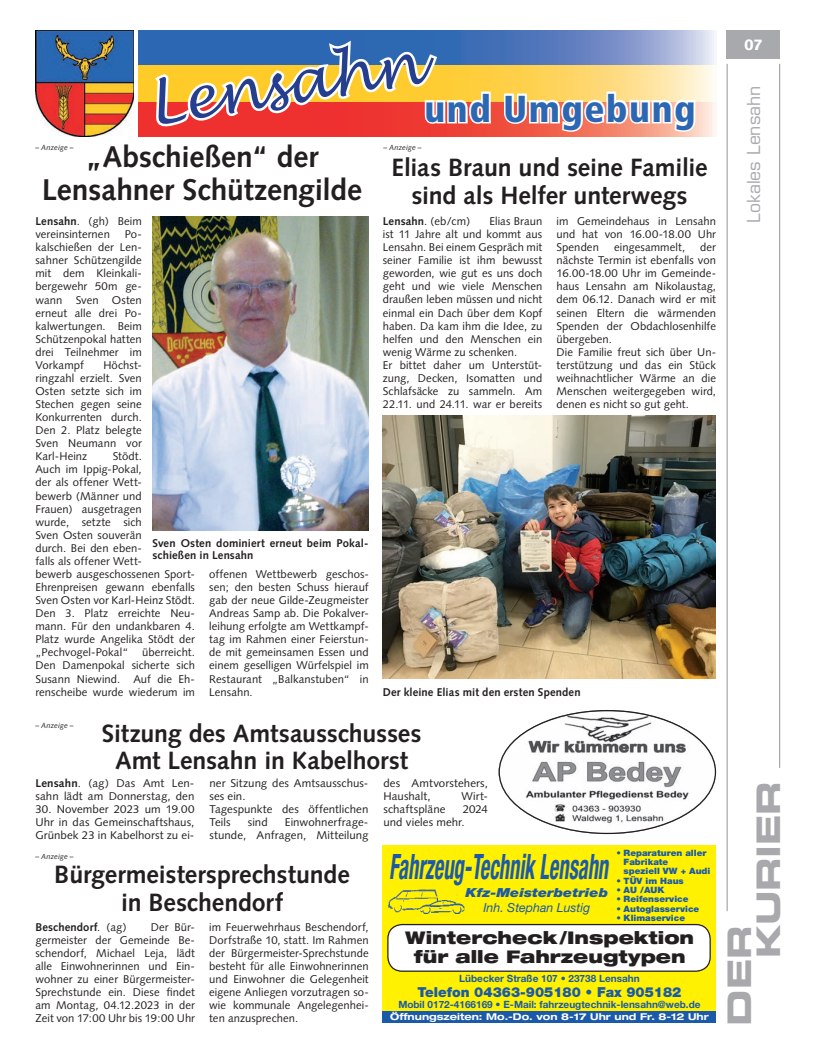
<style>
.page{position:relative;width:819px;height:1053px;background:#fff}
.page>*{position:absolute;margin:0;border:0;box-sizing:border-box;transform-origin:0 0}
.t1{font:italic 57.5px "Lucida Handwriting";color:#253f8e}
.t2{font:900 condensed 37.5px "Frutiger LT Std";letter-spacing:.04em;color:#2b67b2}
.t3{font:italic 700 condensed 35px "Helvetica Neue";color:#1b5aa8;scale:.59 1}
.t4{font:32.5px/28.9px "Eurostile LT Std Bold Ex 2";letter-spacing:-.01em;color:#a8a9ad}
.t5{font:700 30px/32.5px "Syntax LT Std";letter-spacing:-.005em;color:#231f20;text-align:center}
.t6{font:700 25px/27.5px "Syntax LT Std";letter-spacing:-.005em;color:#231f20;text-align:center}
.t7{font:900 expanded 17.5px/18.8px "Helvetica Neue";color:#231f20;text-align:center}
.t8{font:17.5px "Eurostile LT Std";letter-spacing:-.005em;color:#a8a9ad}
.t9{font:900 15px "Syntax LT Std";color:#fff}
.t10{font:900 13.75px "Helvetica Neue";color:#1b5aa8}
.t11{font:italic 900 12.5px/15px "Helvetica Neue";color:#1b5aa8;text-align:center;scale:1.17 1}
.t12{font:11.25px/13px "Syntax";letter-spacing:.005em;color:#231f20}
.t13{font:700 11.25px/12.5px "Syntax LT Std";letter-spacing:.01em;color:#231f20}
.t14{font:700 11.25px "Syntax";letter-spacing:.01em;color:#231f20}
.t15{font:700 10px "Helvetica Neue";color:#1b5aa8}
.t16{font:700 expanded 9.38px "Helvetica Neue";color:#fff}
.t17{font:900 8.75px/9.4px "Helvetica Neue";color:#1b5aa8;scale:1.04 1}
.t18{font:italic 7.5px "Syntax LT Std";letter-spacing:.015em;color:#231f20}
.s1{font-weight:700}
.s2{font-weight:400}
</style>
<div class="page">
<hr style="left:726px;top:64px;width:1px;height:847px;background:#939598">
<hr style="left:779px;top:64px;width:1px;height:703px;background:#939598">
<div style="left:726px;top:30px;width:54px;height:29px;background:#a8a9ad"></div>
<img style="left:500px;top:710px;width:216px;height:124px">
<div style="left:383px;top:845px;width:333px;height:177px;background:#fff101"></div>
<div style="left:383px;top:1010px;width:333px;height:12px;background:#1b5aa8"></div>
<img style="left:388px;top:889px;width:77px;height:24px">
<div style="left:388px;top:924px;width:322px;height:47px;background:#fff;border-radius:14px"></div>
<div style="left:387px;top:923px;width:323px;height:48px;border:1px solid #231f20;border-radius:14px"></div>
<img style="left:35px;top:30px;width:99px;height:106px">
<svg style="left:138px;top:101px;width:578px;height:35px;background:#f58c7e"></svg>
<svg style="left:138px;top:30px;width:576px;height:36px;background:#6d8cc3"></svg>
<svg style="left:138px;top:66px;width:576px;height:35px;background:#fedc7e"></svg>
<svg style="left:502px;top:90px;width:195px;height:44px"></svg>
<svg style="left:150px;top:36px;width:343px;height:100px"></svg>
<img style="left:383px;top:416px;width:332px;height:262px">
<img style="left:152px;top:216px;width:217px;height:314px">
<p class="t1" style="left:142px;top:71px;width:276px;rotate:-9deg">Lensahn</p>
<p class="t2" style="left:424px;top:86px;width:272px">und Umgebung</p>
<p class="t5" style="left:42px;top:141px;width:321px">„Abschießen“ der<br>Lensahner Schützengilde</p>
<p class="t18" style="left:35px;top:143px;width:40px">– Anzeige –</p>
<p class="t12" style="left:35px;top:215px;width:108px"><span class="s1">Lensahn</span>. (gh) Beim vereinsinternen</p>
<p class="t12" style="left:35px;top:228px;width:108px;text-align:justify;text-indent:89px">Po&shy;kalschießen der Len&shy;sahner Schützengilde mit dem Kleinkali&shy;bergewehr 50m ge&shy;wann Sven Osten erneut alle drei Po&shy;kalwertungen. Beim Schützenpokal hatten drei Teilnehmer im Vorkampf</p>
<p class="t12" style="left:35px;top:358px;width:108px;text-align:justify;text-indent:68px">Höchst&shy;ringzahl erzielt. Sven Osten setzte sich im Stechen gegen seine Konkurrenten durch.<br>Den 2. Platz belegte Sven Neumann vor Karl-Heinz</p>
<p class="t12" style="left:35px;top:450px;width:161px;text-indent:77px">Stödt.<br>Auch im Ippig-Pokal,<br>der als offener Wett-<br>bewerb (Männer und<br>Frauen) ausgetragen<br>wurde, setzte sich<br>Sven Osten souverän<br>durch. Bei den eben-<br>falls als offener Wett-<br>bewerb ausgeschossenen Sport-<br>Ehrenpreisen gewann ebenfalls<br>Sven Osten vor Karl-Heinz Stödt.<br>Den 3. Platz erreichte Neu&shy;mann. Für den undankbaren 4.<br>Platz wurde Angelika Stödt der „Pechvogel-Pokal“ überreicht.<br>Den Damenpokal sicherte sich<br>Susann Niewind. Auf die Eh&shy;renscheibe wurde wiederum im</p>
<p class="t13" style="left:152px;top:536px;width:217px">Sven Osten dominiert erneut beim Pokal&shy;schießen in Lensahn</p>
<p class="t12" style="left:209px;top:567px;width:161px;text-align:justify">offenen Wettbewerb geschos&shy;sen; den besten Schuss hierauf gab der neue Gilde-Zeugmeister Andreas Samp ab. Die Pokalver&shy;leihung erfolgte am Wettkampf&shy;tag im Rahmen einer Feierstun&shy;de mit gemeinsamen Essen und einem geselligen Würfelspiel im Restaurant „Balkanstuben“ in Lensahn.</p>
<p class="t18" style="left:383px;top:143px;width:40px">– Anzeige –</p>
<p class="t6" style="left:391px;top:154px;width:317px">Elias Braun und seine Familie sind als Helfer unterwegs</p>
<p class="t12" style="left:383px;top:215px;width:161px;text-indent:107px">Elias Braun ist 11 Jahre alt und kommt aus<br>Lensahn. Bei einem Gespräch mit seiner Familie ist ihm bewusst geworden, wie gut es uns doch geht und wie viele Menschen draußen leben müssen und nicht einmal ein Dach über dem Kopf haben. Da kam ihm die Idee, zu helfen und den Menschen ein wenig Wärme zu schenken.<br>Er bittet daher um Unterstüt&shy;zung, Decken, Isomatten und<br>Schlafsäcke zu sammeln. Am<br>22.11. und 24.11. war er bereits</p>
<p class="t12" style="left:556px;top:215px;width:161px;text-align:justify">im Gemeindehaus in Lensahn und hat von 16.00-18.00 Uhr Spenden</p>
<p class="t12" style="left:383px;top:215px;width:89px"><span class="s1">Lensahn</span>. (eb/cm)</p>
<p class="t12" style="left:556px;top:241px;width:161px;text-indent:144px">der nächste Termin ist ebenfalls von<br>16.00-18.00 Uhr im Gemeinde&shy;haus Lensahn am Nikolaustag, dem 06.12. Danach wird er mit seinen Eltern die wärmenden<br>Spenden der Obdachlosenhilfe übergeben.<br>Die Familie freut sich über Un&shy;terstützung und das ein Stück weihnachtlicher Wärme an die<br>Menschen weitergegeben wird, denen es nicht so gut geht.</p>
<p class="t12" style="left:614px;top:241px;width:73px">eingesammelt,</p>
<p class="t13" style="left:383px;top:686px;width:199px">Der kleine Elias mit den ersten Spenden</p>
<p class="t6" style="left:102px;top:719px;width:321px">Sitzung des Amtsausschusses<br>Amt Lensahn in Kabelhorst</p>
<p class="t12" style="left:35px;top:776px;width:160px"><span class="s1">Lensahn</span>. (ag) Das Amt Len&shy;sahn lädt am Donnerstag, den</p>
<p class="t12" style="left:35px;top:802px;width:160px;text-align:justify">30. November 2023 um 19.00<br>Uhr in das Gemeinschaftshaus, Grünbek 23 in Kabelhorst zu ei-</p>
<p class="t18" style="left:35px;top:721px;width:40px">– Anzeige –</p>
<p class="t12" style="left:209px;top:776px;width:160px">ner Sitzung des Amtsausschus&shy;ses ein.<br>Tagespunkte des öffentlichen<br>Teils</p>
<p class="t12" style="left:383px;top:776px;width:106px">des Amtvorstehers,<br>Haushalt,</p>
<p class="t12" style="left:461px;top:789px;width:28px">Wirt-</p>
<p class="t12" style="left:383px;top:802px;width:64px">schaftspläne</p>
<p class="t12" style="left:383px;top:802px;width:106px;text-indent:79px">2024 und vieles mehr.</p>
<p class="t12" style="left:209px;top:815px;width:160px;text-align:right">Einwohnerfrage-<br>stunde, Anfragen, Mitteilung</p>
<p class="t12" style="left:248px;top:815px;width:21px">sind</p>
<p class="t18" style="left:35px;top:852px;width:40px">– Anzeige –</p>
<p class="t6" style="left:54px;top:860px;width:297px">Bürgermeistersprechstunde in Beschendorf</p>
<p class="t14" style="left:35px;top:920px;width:92px">Beschendorf<span class="s2">. (ag)</span></p>
<p class="t12" style="left:35px;top:920px;width:161px;text-align:justify;text-indent:115px">Der Bür&shy;germeister der Gemeinde Be&shy;schendorf, Michael Leja, lädt alle Einwohnerinnen und Ein&shy;wohner zu einer Bürgermeister-Sprechstunde ein. Diese findet am Montag, 04.12.2023 in der Zeit von 17:00 Uhr bis 19:00 Uhr</p>
<p class="t12" style="left:209px;top:920px;width:161px;text-align:justify">im Feuerwehrhaus Beschendorf, Dorfstraße 10, statt. Im Rahmen der Bürgermeister-Sprechstunde besteht für alle Einwohnerinnen und Einwohner die Gelegenheit eigene Anliegen vorzutragen so&shy;wie kommunale Angelegenhei&shy;ten anzusprechen.</p>
<p class="t3" style="left:389px;top:845px;width:373px">Fahrzeug-Technik Lensahn</p>
<p class="t17" style="left:623px;top:847px;width:85px;text-indent:-7px">• Reparaturen aller<br>Fabrikate<br>speziell VW + Audi</p>
<p class="t17" style="left:616px;top:875px;width:66px">• TÜV im Haus</p>
<p class="t17" style="left:616px;top:885px;width:48px">• AU /AUK</p>
<p class="t17" style="left:616px;top:894px;width:71px">• Reifenservice</p>
<p class="t17" style="left:616px;top:903px;width:81px">• Autoglasservice</p>
<p class="t17" style="left:616px;top:913px;width:67px">• Klimaservice</p>
<p class="t7" style="left:405px;top:927px;width:290px">Wintercheck/Inspektion für alle Fahrzeugtypen</p>
<p class="t11" style="left:465px;top:884px;width:123px">Kfz-Meisterbetrieb<br><span class="s2">Inh. Stephan Lustig</span></p>
<p class="t15" style="left:459px;top:971px;width:182px">Lübecker Straße 107 • 23738 Lensahn</p>
<p class="t10" style="left:417px;top:983px;width:265px">Telefon 04363-905180 • Fax 905182</p>
<p class="t15" style="left:398px;top:997px;width:304px">Mobil 0172-4166169 • E-Mail: fahrzeugtechnik-lensahn@web.de</p>
<p class="t16" style="left:390px;top:1010px;width:320px">Öffnungszeiten: Mo.-Do. von 8-17 Uhr und Fr. 8-12 Uhr</p>
<p class="t9" style="left:744px;top:36px;width:20px">07</p>
<p class="t8" style="left:743px;top:222px;width:138px;rotate:-90deg">Lokales Lensahn</p>
<p class="t4" style="left:724px;top:958px;width:179px;text-indent:-67px;rotate:-90deg">DER<br>KURIER</p>
</div>
